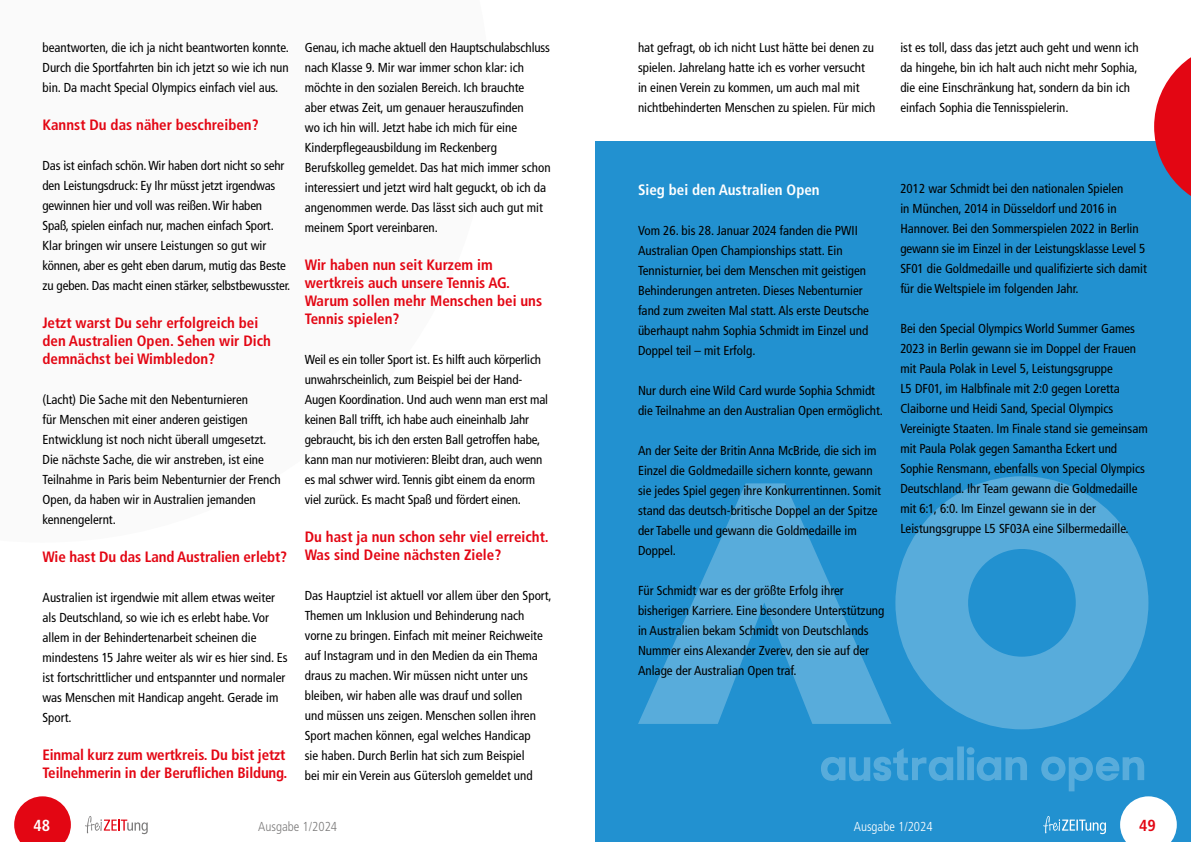
<style>
.page{position:relative;width:1191px;height:842px;background:#fff}
.page>*{position:absolute;margin:0;border:0;box-sizing:border-box;transform-origin:0 0}
.t1{font:700 condensed 16px "Frutiger LT Std";color:#fff}
.t2{font:700 condensed 16px "Frutiger LT Std";color:#e30613}
.t3{font:700 condensed 15px/18px "Frutiger LT Std";color:#e30613}
.t4{font:700 condensed 15px "Frutiger LT Std";color:#fff}
.t5{font:condensed 13px/20px "Frutiger LT Std";color:#000}
.t6{font:300 condensed 13px "Frutiger LT Std";color:#7c7b7b}
.t7{font:300 condensed 13px "Frutiger LT Std";color:#fff}
</style>
<div class="page">
<div style="left:595px;top:141px;width:596px;height:701px;background:#2291d0"></div>
<svg style="left:638px;top:483px;width:253px;height:241px"></svg>
<svg style="left:895px;top:476px;width:253px;height:253px;fill:#58acdb"></svg>
<svg style="left:1154px;top:57px;width:37px;height:139px"></svg>
<svg style="left:14px;top:796px;width:57px;height:46px"></svg>
<svg style="left:85px;top:816px;width:63px;height:18px"></svg>
<svg style="left:821px;top:746px;width:355px;height:96px"></svg>
<p class="t5" style="left:43px;top:38px;width:248px;text-align:justify">beantworten, die ich ja nicht beantworten konnte.<br>Durch die Sportfahrten bin ich jetzt so wie ich nun bin. Da macht Special Olympics einfach viel aus.</p>
<p class="t3" style="left:43px;top:116px;width:218px">Kannst Du das näher beschreiben?</p>
<p class="t5" style="left:43px;top:156px;width:249px">Das ist einfach schön. Wir haben dort nicht so sehr den Leistungsdruck: Ey Ihr müsst jetzt irgendwas gewinnen hier und voll was reißen. Wir haben Spaß, spielen einfach nur, machen einfach Sport.<br>Klar bringen wir unsere Leistungen so gut wir können, aber es geht eben darum, mutig das Beste zu geben. Das macht einen stärker, selbstbewusster.</p>
<p class="t3" style="left:43px;top:314px;width:230px">Jetzt warst Du sehr erfolgreich bei den Australien Open. Sehen wir Dich demnächst bei Wimbledon?</p>
<p class="t5" style="left:43px;top:390px;width:240px">(Lacht) Die Sache mit den Nebenturnieren<br>für Menschen mit einer anderen geistigen Entwicklung ist noch nicht überall umgesetzt.<br>Die nächste Sache, die wir anstreben, ist eine Teilnahme in Paris beim Nebenturnier der French Open, da haben wir in Australien jemanden kennengelernt.</p>
<p class="t3" style="left:43px;top:548px;width:246px">Wie hast Du das Land Australien erlebt?</p>
<p class="t5" style="left:43px;top:588px;width:247px">Australien ist irgendwie mit allem etwas weiter als Deutschland, so wie ich es erlebt habe. Vor allem in der Behindertenarbeit scheinen die mindestens 15 Jahre weiter als wir es hier sind. Es ist fortschrittlicher und entspannter und normaler was Menschen mit Handicap angeht. Gerade im Sport.</p>
<p class="t3" style="left:43px;top:746px;width:246px">Einmal kurz zum wertkreis. Du bist jetzt<br>Teilnehmerin in der Beruflichen Bildung.</p>
<p class="t5" style="left:305px;top:38px;width:247px">Genau, ich mache aktuell den Hauptschulabschluss nach Klasse 9. Mir war immer schon klar: ich möchte in den sozialen Bereich. Ich brauchte<br>aber etwas Zeit, um genauer herauszufinden<br>wo ich hin will. Jetzt habe ich mich für eine Kinderpflegeausbildung im Reckenberg Berufskolleg gemeldet. Das hat mich immer schon interessiert und jetzt wird halt geguckt, ob ich da angenommen werde. Das lässt sich auch gut mit meinem Sport vereinbaren.</p>
<p class="t3" style="left:305px;top:256px;width:239px">Wir haben nun seit Kurzem im wertkreis auch unsere Tennis AG.<br>Warum sollen mehr Menschen bei uns<br>Tennis spielen?</p>
<p class="t5" style="left:305px;top:350px;width:245px">Weil es ein toller Sport ist. Es hilft auch körperlich unwahrscheinlich, zum Beispiel bei der Hand-Augen Koordination. Und auch wenn man erst mal keinen Ball trifft, ich habe auch eineinhalb Jahr gebraucht, bis ich den ersten Ball getroffen habe, kann man nur motivieren: Bleibt dran, auch wenn es mal schwer wird. Tennis gibt einem da enorm viel zurück. Es macht Spaß und fördert einen.</p>
<p class="t3" style="left:305px;top:528px;width:245px">Du hast ja nun schon sehr viel erreicht.<br>Was sind Deine nächsten Ziele?</p>
<p class="t5" style="left:305px;top:586px;width:248px">Das Hauptziel ist aktuell vor allem über den Sport, Themen um Inklusion und Behinderung nach vorne zu bringen. Einfach mit meiner Reichweite auf Instagram und in den Medien da ein Thema draus zu machen. Wir müssen nicht unter uns bleiben, wir haben alle was drauf und sollen<br>und müssen uns zeigen. Menschen sollen ihren Sport machen können, egal welches Handicap<br>sie haben. Durch Berlin hat sich zum Beispiel<br>bei mir ein Verein aus Gütersloh gemeldet und</p>
<p class="t5" style="left:638px;top:38px;width:239px">hat gefragt, ob ich nicht Lust hätte bei denen zu spielen. Jahrelang hatte ich es vorher versucht in einen Verein zu kommen, um auch mal mit nichtbehinderten Menschen zu spielen. Für mich</p>
<p class="t5" style="left:900px;top:38px;width:240px">ist es toll, dass das jetzt auch geht und wenn ich da hingehe, bin ich halt auch nicht mehr Sophia, die eine Einschränkung hat, sondern da bin ich einfach Sophia die Tennisspielerin.</p>
<p class="t4" style="left:638px;top:181px;width:183px">Sieg bei den Australien Open</p>
<p class="t5" style="left:638px;top:221px;width:232px">Vom 26. bis 28. Januar 2024 fanden die PWII Australian Open Championships statt. Ein Tennisturnier, bei dem Menschen mit geistigen Behinderungen antreten. Dieses Nebenturnier fand zum zweiten Mal statt. Als erste Deutsche überhaupt nahm Sophia Schmidt im Einzel und Doppel teil – mit Erfolg.</p>
<p class="t5" style="left:638px;top:380px;width:246px">Nur durch eine Wild Card wurde Sophia Schmidt die Teilnahme an den Australian Open ermöglicht.</p>
<p class="t5" style="left:638px;top:440px;width:245px">An der Seite der Britin Anna McBride, die sich im Einzel die Goldmedaille sichern konnte, gewann sie jedes Spiel gegen ihre Konkurrentinnen. Somit stand das deutsch-britische Doppel an der Spitze der Tabelle und gewann die Goldmedaille im Doppel.</p>
<p class="t5" style="left:638px;top:580px;width:248px">Für Schmidt war es der größte Erfolg ihrer bisherigen Karriere. Eine besondere Unterstützung in Australien bekam Schmidt von Deutschlands Nummer eins Alexander Zverev, den sie auf der Anlage der Australian Open traf.</p>
<p class="t5" style="left:900px;top:179px;width:248px">2012 war Schmidt bei den nationalen Spielen<br>in München, 2014 in Düsseldorf und 2016 in Hannover. Bei den Sommerspielen 2022 in Berlin gewann sie im Einzel in der Leistungsklasse Level 5<br>SF01 die Goldmedaille und qualifizierte sich damit für die Weltspiele im folgenden Jahr.</p>
<p class="t5" style="left:900px;top:319px;width:249px">Bei den Special Olympics World Summer Games 2023 in Berlin gewann sie im Doppel der Frauen mit Paula Polak in Level 5, Leistungsgruppe<br>L5 DF01, im Halbfinale mit 2:0 gegen Loretta Claiborne und Heidi Sand, Special Olympics Vereinigte Staaten. Im Finale stand sie gemeinsam mit Paula Polak gegen Samantha Eckert und Sophie Rensmann, ebenfalls von Special Olympics Deutschland. Ihr Team gewann die Goldmedaille mit 6:1, 6:0. Im Einzel gewann sie in der Leistungsgruppe L5 SF03A eine Silbermedaille.</p>
<p class="t1" style="left:33px;top:816px;width:18px">48</p>
<p class="t6" style="left:258px;top:819px;width:80px">Ausgabe 1/2024</p>
<p class="t7" style="left:853px;top:819px;width:80px">Ausgabe 1/2024</p>
<p class="t2" style="left:1139px;top:816px;width:18px">49</p>
</div>
